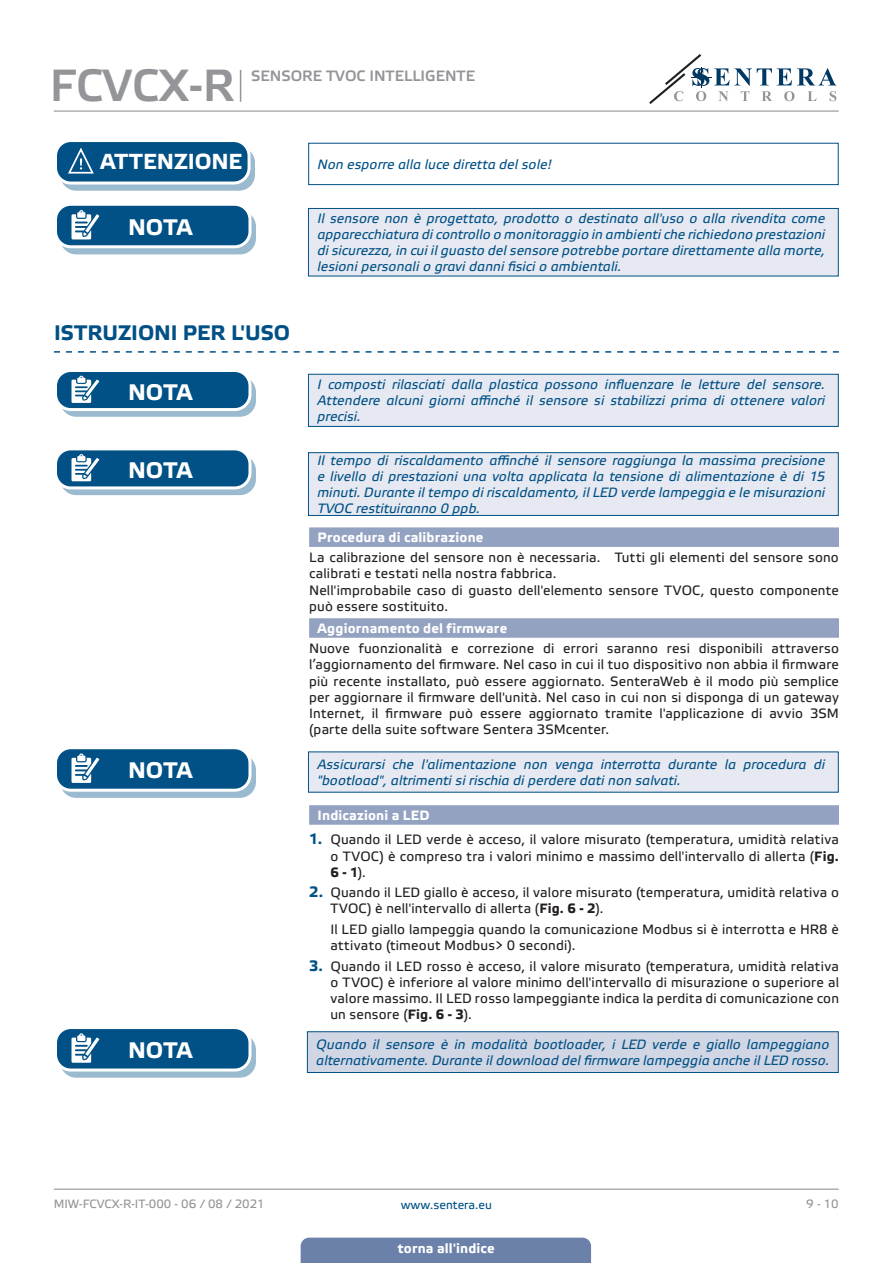
<style>
.page{position:relative;width:893px;height:1263px;background:#fff}
.page>*{position:absolute;margin:0;border:0;box-sizing:border-box;transform-origin:0 0}
.t1{font:45px "Etelka Medium Pro";color:#939598}
.t2{font:700 22.5px "Etelka Text Pro";letter-spacing:-.005em;color:#fff}
.t3{font:700 21.75px "Etelka Text Pro";color:#fff}
.t4{font:700 21px "Etelka Text Pro";letter-spacing:-.005em;color:#015186}
.t5{font:15px "Etelka Medium Pro";color:#939598}
.body{font:13.5px/16.2px "Etelka Text Pro";letter-spacing:.015em;color:#231f20}
.attention{font:italic 13.5px/16.2px "Etelka Text Pro";letter-spacing:.01em;color:#015186;text-align:justify}
.body-2{font:italic 13.5px/16.2px "Etelka Text Pro";letter-spacing:.01em;color:#015186}
.Numbering{font:13.5px/16.2px "Etelka Text Pro";letter-spacing:.015em;color:#231f20}
.Number-roman{font:700 13.5px "Etelka Text Pro";letter-spacing:.01em;color:#fff}
.t6{font:12px "Etelka Text Pro";color:#939598}
.t7{font:12px "Etelka Text Pro";color:#015186}
.s1{font-weight:700;font-size:15px;color:#015186}
.s2{font-weight:700}
</style>
<div class="page">
<hr style="left:54px;top:111px;width:785px;height:1px;background:#939598">
<hr style="left:54px;top:1188px;width:785px;height:2px;background:#939598">
<svg style="left:649px;top:54px;width:187px;height:50px"></svg>
<div style="left:301px;top:1237px;width:290px;height:26px;background:#6c81aa"></div>
<hr style="left:240px;top:70px;width:1px;height:32px;background:#939598">
<svg style="left:54px;top:351px;width:785px;height:2px"></svg>
<div style="left:309px;top:527px;width:530px;height:20px;background:#94a2c2"></div>
<div style="left:309px;top:618px;width:530px;height:20px;background:#94a2c2"></div>
<div style="left:309px;top:805px;width:530px;height:20px;background:#94a2c2"></div>
<div style="left:61px;top:148px;width:193px;height:42px;background:#9abacf;border-radius:15px"></div>
<div style="left:60px;top:147px;width:195px;height:44px;border:1px solid #015186;border-radius:15px"></div>
<div style="left:56px;top:141px;width:193px;height:42px;background:#015186;border-radius:15px"></div>
<div style="left:54px;top:139px;width:197px;height:46px;border:3px solid #fff;border-radius:15px"></div>
<svg style="left:67px;top:147px;width:37px;height:37px"></svg>
<div style="left:308px;top:143px;width:531px;height:42px;border:1px solid #015186"></div>
<svg style="left:61px;top:211px;width:194px;height:43px"></svg>
<div style="left:60px;top:211px;width:196px;height:43px;border:1px solid #015186;border-radius:15px"></div>
<div style="left:56px;top:204px;width:194px;height:43px;background:#015186;border-radius:15px"></div>
<div style="left:54px;top:203px;width:197px;height:45px;border:3px solid #fff;border-radius:15px"></div>
<svg style="left:71px;top:210px;width:34px;height:38px"></svg>
<div style="left:308px;top:208px;width:530px;height:68px;background:#e6e9f1"></div>
<div style="left:308px;top:208px;width:531px;height:68px;border:1px solid #015186"></div>
<div style="left:61px;top:377px;width:194px;height:39px;background:#9abacf;border-radius:15px"></div>
<div style="left:60px;top:376px;width:196px;height:41px;border:1px solid #015186;border-radius:15px"></div>
<div style="left:56px;top:370px;width:194px;height:40px;background:#015186;border-radius:15px"></div>
<div style="left:54px;top:369px;width:197px;height:42px;border:3px solid #fff;border-radius:15px"></div>
<svg style="left:71px;top:376px;width:34px;height:34px"></svg>
<div style="left:308px;top:374px;width:530px;height:52px;background:#e6e9f1"></div>
<div style="left:308px;top:374px;width:531px;height:53px;border:1px solid #015186"></div>
<svg style="left:61px;top:455px;width:194px;height:39px"></svg>
<div style="left:60px;top:455px;width:196px;height:40px;border:1px solid #015186;border-radius:15px"></div>
<div style="left:56px;top:449px;width:194px;height:39px;background:#015186;border-radius:15px"></div>
<div style="left:54px;top:447px;width:197px;height:42px;border:3px solid #fff;border-radius:15px"></div>
<svg style="left:71px;top:454px;width:34px;height:35px"></svg>
<div style="left:308px;top:453px;width:530px;height:62px;background:#e6e9f1"></div>
<div style="left:308px;top:452px;width:531px;height:64px;border:1px solid #015186"></div>
<div style="left:61px;top:755px;width:194px;height:42px;background:#9abacf;border-radius:15px"></div>
<div style="left:60px;top:754px;width:196px;height:44px;border:1px solid #015186;border-radius:15px"></div>
<div style="left:56px;top:748px;width:194px;height:42px;background:#015186;border-radius:15px"></div>
<div style="left:54px;top:746px;width:197px;height:46px;border:3px solid #fff;border-radius:15px"></div>
<svg style="left:71px;top:753px;width:34px;height:38px"></svg>
<div style="left:308px;top:752px;width:530px;height:40px;background:#e6e9f1"></div>
<svg style="left:61px;top:1034px;width:194px;height:43px"></svg>
<div style="left:60px;top:1034px;width:196px;height:44px;border:1px solid #015186;border-radius:15px"></div>
<div style="left:56px;top:1027px;width:194px;height:43px;background:#015186;border-radius:15px"></div>
<div style="left:54px;top:1026px;width:197px;height:45px;border:3px solid #fff;border-radius:15px"></div>
<svg style="left:71px;top:1033px;width:34px;height:38px"></svg>
<div style="left:307px;top:1032px;width:531px;height:40px;background:#d1d6e4"></div>
<div style="left:307px;top:1031px;width:532px;height:42px;border:1px solid #015186"></div>
<h1 class="t1" style="left:50px;top:61px;width:186px">FCVCX-R</h1>
<p class="t5" style="left:251px;top:67px;width:225px">SENSORE TVOC INTELLIGENTE</p>
<p class="t3" style="left:100px;top:148px;width:143px">ATTENZIONE</p>
<p class="attention" style="left:318px;top:157px;width:236px">Non esporre alla luce diretta del sole!</p>
<p class="t2" style="left:128px;top:213px;width:66px">NOTA</p>
<p class="attention" style="left:317px;top:211px;width:509px">Il sensore non è progettato, prodotto o destinato all'uso o alla rivendita come apparecchiatura di controllo o monitoraggio in ambienti che richiedono prestazioni di sicurezza, in cui il guasto del sensore potrebbe portare direttamente alla morte, lesioni personali o gravi danni fisici o ambientali.</p>
<p class="t4" style="left:54px;top:319px;width:238px">ISTRUZIONI PER L'USO</p>
<p class="t2" style="left:128px;top:378px;width:66px">NOTA</p>
<p class="attention" style="left:317px;top:377px;width:509px">I composti rilasciati dalla plastica possono influenzare le letture del sensore.<br>Attendere alcuni giorni affinché il sensore si stabilizzi prima di ottenere valori precisi.</p>
<p class="t2" style="left:128px;top:456px;width:66px">NOTA</p>
<p class="attention" style="left:317px;top:453px;width:509px">Il tempo di riscaldamento affinché il sensore raggiunga la massima precisione e livello di prestazioni una volta applicata la tensione di alimentazione è di 15 minuti. Durante il tempo di riscaldamento, il LED verde lampeggia e le misurazioni TVOC restituiranno 0 ppb.</p>
<p class="Number-roman" style="left:318px;top:529px;width:167px">Procedura di calibrazione</p>
<p class="body" style="left:309px;top:550px;width:531px">La calibrazione del sensore non è necessaria. Tutti gli elementi del sensore sono calibrati e testati nella nostra fabbrica.</p>
<p class="body" style="left:309px;top:583px;width:531px">Nell'improbabile caso di guasto dell'elemento sensore TVOC, questo componente può essere sostituito.</p>
<p class="Number-roman" style="left:318px;top:619px;width:191px">Aggiornamento del firmware</p>
<p class="body" style="left:309px;top:641px;width:531px;text-align:justify">Nuove fuonzionalità e correzione di errori saranno resi disponibili attraverso l’aggiornamento del firmware. Nel caso in cui il tuo dispositivo non abbia il firmware più recente installato, può essere aggiornato. SenteraWeb è il modo più semplice per aggiornare il firmware dell'unità. Nel caso in cui non si disponga di un gateway Internet, il firmware può essere aggiornato tramite l'applicazione di avvio 3SM (parte della suite software Sentera 3SMcenter.</p>
<p class="t2" style="left:128px;top:756px;width:66px">NOTA</p>
<p class="attention" style="left:317px;top:757px;width:509px">Assicurarsi che l'alimentazione non venga interrotta durante la procedura di "bootload", altrimenti si rischia di perdere dati non salvati.</p>
<p class="Number-roman" style="left:318px;top:806px;width:113px">Indicazioni a LED</p>
<p class="body" style="left:330px;top:832px;width:510px;text-align:justify;text-indent:-21px"><span class="s1">1.</span> Quando il LED verde è acceso, il valore misurato (temperatura, umidità relativa o TVOC) è compreso tra i valori minimo e massimo dell'intervallo di allerta (<span class="s2">Fig.<br>6 - 1</span>).</p>
<p class="body" style="left:330px;top:885px;width:510px;text-indent:-21px"><span class="s1">2.</span> Quando il LED giallo è acceso, il valore misurato (temperatura, umidità relativa o<br>TVOC) è nell'intervallo di allerta (<span class="s2">Fig. 6 - 2</span>).</p>
<p class="Numbering" style="left:330px;top:922px;width:510px">Il LED giallo lampeggia quando la comunicazione Modbus si è interrotta e HR8 è attivato (timeout Modbus&gt; 0 secondi).</p>
<p class="body" style="left:330px;top:958px;width:510px;text-align:justify;text-indent:-21px"><span class="s1">3.</span> Quando il LED rosso è acceso, il valore misurato (temperatura, umidità relativa o TVOC) è inferiore al valore minimo dell'intervallo di misurazione o superiore al valore massimo. Il LED rosso lampeggiante indica la perdita di comunicazione con un sensore (<span class="s2">Fig. 6 - 3</span>).</p>
<p class="t2" style="left:128px;top:1036px;width:66px">NOTA</p>
<p class="body-2" style="left:316px;top:1037px;width:515px">Quando il sensore è in modalità bootloader, i LED verde e giallo lampeggiano alternativamente. Durante il download del firmware lampeggia anche il LED rosso.</p>
<p class="t6" style="left:54px;top:1197px;width:212px">MIW-FCVCX-R-IT-000 - 06 / 08 / 2021</p>
<p class="t7" style="left:401px;top:1198px;width:93px">www.sentera.eu</p>
<p class="t6" style="left:806px;top:1197px;width:34px">9 - 10</p>
<p class="Number-roman" style="left:398px;top:1239px;width:98px">torna all'indice</p>
</div>
